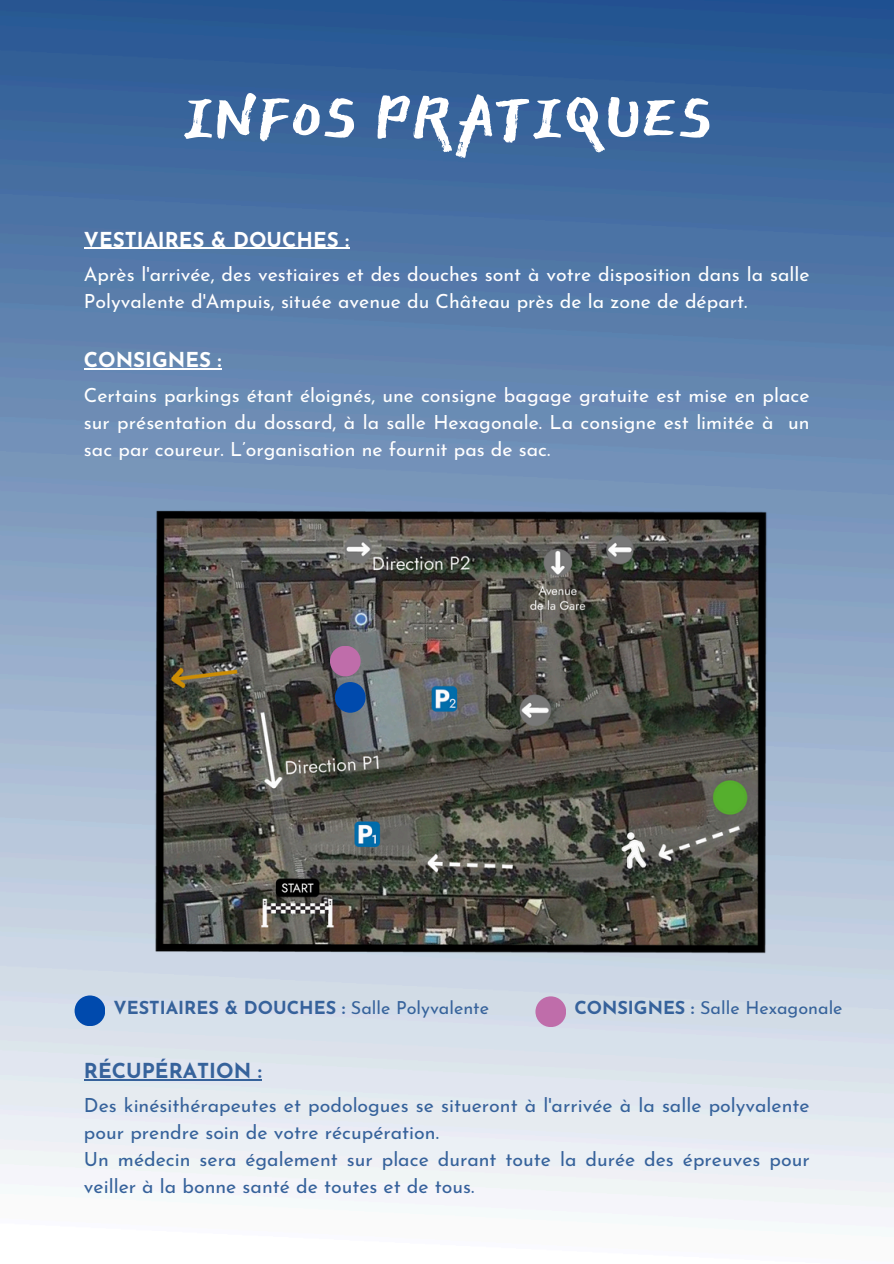
<style>
.page{position:relative;width:894px;height:1264px;background:#fff}
.page>*{position:absolute;margin:0;border:0;box-sizing:border-box;transform-origin:0 0}
.t1{font:90px "East Sea Dokdo Cyrillic";color:#fff}
.t2{font:700 20.55px "Josefin Sans";color:#fff}
.t3{font:700 20.55px "Josefin Sans";color:#36629b}
.t4{font:19.5px/27px "Josefin Sans";color:#fff}
.t5{font:19.5px/27px "Josefin Sans";color:#36629b}
.t6{font:700 18px "Josefin Sans";color:#36629b}
.t7{font:18px "Josefin Sans";color:#36629b}
.s1{font-weight:400}
.s2{font-weight:700}
</style>
<div class="page">
<img style="left:0;top:0;width:893px;height:1208px">
<img style="left:146px;top:503px;width:630px;height:457px">
<div style="left:335px;top:682px;width:30px;height:30px;background:#004aad;border-radius:50%"></div>
<div style="left:330px;top:645px;width:30px;height:31px;background:#bf6daa;border-radius:50%"></div>
<div style="left:535px;top:996px;width:31px;height:31px;background:#bf6daa;border-radius:50%"></div>
<div style="left:75px;top:995px;width:30px;height:31px;background:#004aad;border-radius:50%"></div>
<hr style="left:84px;top:248px;width:265px;height:1px;background:#fff">
<hr style="left:84px;top:368px;width:137px;height:1px;background:#fff">
<hr style="left:84px;top:1079px;width:178px;height:1px;background:#36629b">
<h1 class="t1" style="left:181px;top:73px;width:532px">INFOS PRATIQUES</h1>
<p class="t2" style="left:84px;top:231px;width:266px">VESTIAIRES &amp; DOUCHES :</p>
<p class="t4" style="left:84px;top:263px;width:727px">Après l'arrivée, des vestiaires et des douches sont à votre disposition dans la salle<br>Polyvalente d'Ampuis, située avenue du Château près de la zone de départ.</p>
<h2 class="t2" style="left:84px;top:351px;width:139px">CONSIGNES :</h2>
<p class="t4" style="left:84px;top:383px;width:727px;text-align:justify">Certains parkings étant éloignés, une consigne bagage gratuite est mise en place sur présentation du dossard, à la salle Hexagonale. La consigne est limitée à un sac par coureur. L’organisation ne fournit pas de sac.</p>
<h2 class="t6" style="left:113px;top:1000px;width:377px">VESTIAIRES &amp; DOUCHES : <span class="s1">Salle Polyvalente</span></h2>
<p class="t7" style="left:574px;top:1000px;width:270px"><span class="s2">CONSIGNES :</span> Salle Hexagonale</p>
<p class="t3" style="left:84px;top:1062px;width:179px">RÉCUPÉRATION :</p>
<p class="t5" style="left:84px;top:1093px;width:727px">Des kinésithérapeutes et podologues se situeront à l'arrivée à la salle polyvalente pour prendre soin de votre récupération.<br>Un médecin sera également sur place durant toute la durée des épreuves pour veiller à la bonne santé de toutes et de tous.</p>
</div>
